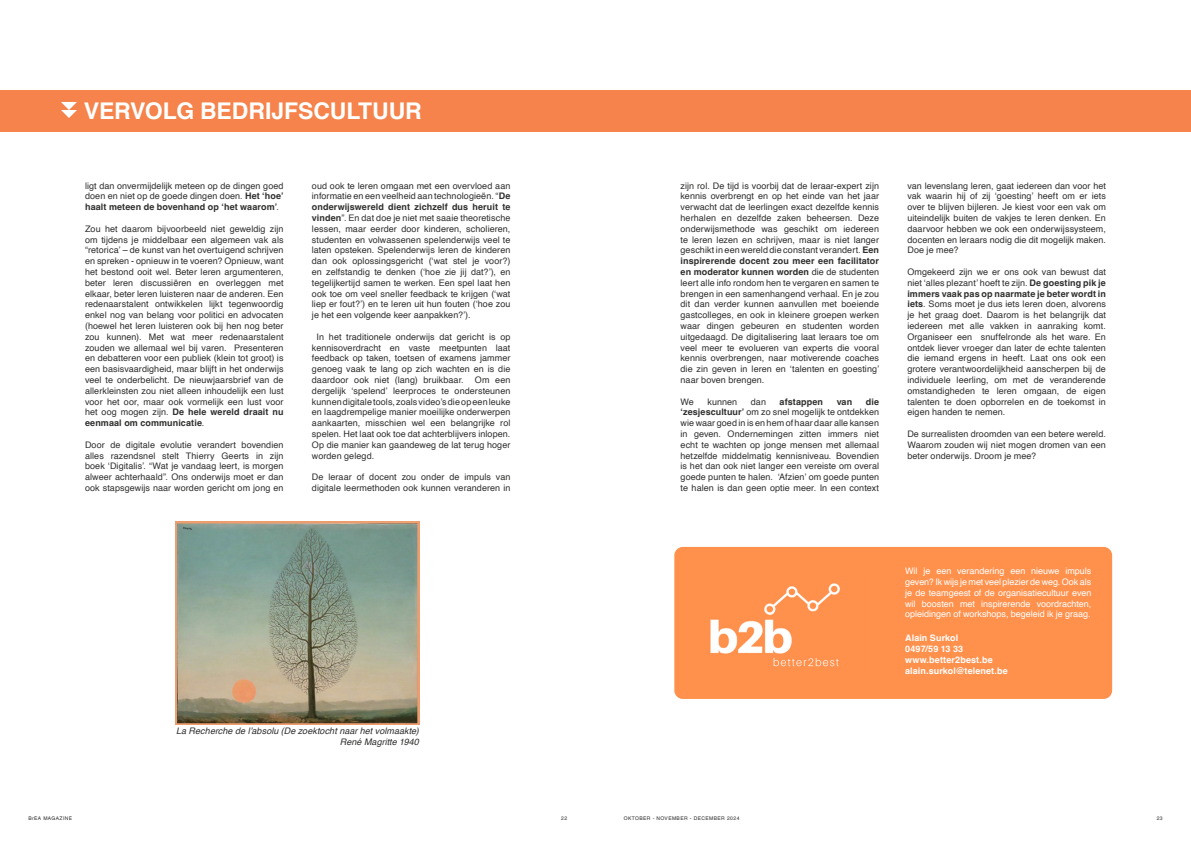
<style>
.page{position:relative;width:1191px;height:842px;background:#fff}
.page>*{position:absolute;margin:0;border:0;box-sizing:border-box;transform-origin:0 0}
.t1{font:700 23px "Helvetica";letter-spacing:-.005em;color:#fff}
.t2{font:9px/10.8px "Helvetica";letter-spacing:.01em;color:#2f2f2e;text-align:justify}
.t3{font:9px/10.8px "Helvetica";color:#fff;text-align:justify}
.t4{font:italic 9px/10.8px "Helvetica";letter-spacing:.005em;color:#2f2f2e;text-align:right}
.t5{font:700 9px/10.8px "Helvetica";letter-spacing:.015em;color:#fff}
.t6{font:700 9px "Helvetica";letter-spacing:.01em;color:#2f2f2e}
.t7{font:5px "Helvetica LT";letter-spacing:.08em;color:#2f2f2e}
.s1{font-weight:700}
</style>
<div class="page">
<div style="left:0;top:90px;width:1191px;height:41px;background:#f5834b"></div>
<svg style="left:61px;top:102px;width:16px;height:16px"></svg>
<img style="left:176px;top:522px;width:244px;height:202px">
<div style="left:674px;top:547px;width:438px;height:152px;background:#ff914d;border-radius:9px"></div>
<img style="left:710px;top:583px;width:130px;height:84px">
<h1 class="t1" style="left:84px;top:97px;width:339px">VERVOLG BEDRIJFSCULTUUR</h1>
<p class="t2" style="left:85px;top:180px;width:200px">ligt dan onvermijdelijk meteen op de dingen goed doen en niet op de goede dingen doen. <span class="s1">Het ‘hoe’ haalt meteen de bovenhand op ‘het waarom’</span>.</p>
<p class="t2" style="left:85px;top:223px;width:200px">Zou het daarom bijvoorbeeld niet geweldig zijn om tijdens je middelbaar een algemeen vak als “retorica’ – de kunst van het overtuigend schrijven en spreken - opnieuw in te voeren? Opnieuw, want het bestond ooit wel. Beter leren argumenteren, beter leren discussiëren en overleggen met elkaar, beter leren luisteren naar de anderen. Een redenaarstalent ontwikkelen lijkt tegenwoordig enkel nog van belang voor politici en advocaten (hoewel het leren luisteren ook bij hen nog beter zou kunnen). Met wat meer redenaarstalent zouden we allemaal wel bij varen. Presenteren en debatteren voor een publiek (klein tot groot) is een basisvaardigheid, maar blijft in het onderwijs veel te onderbelicht. De nieuwjaarsbrief van de allerkleinsten zou niet alleen inhoudelijk een lust voor het oor, maar ook vormelijk een lust voor het oog mogen zijn. <span class="s1">De hele wereld draait nu eenmaal om communicatie</span>.</p>
<p class="t2" style="left:85px;top:439px;width:200px">Door de digitale evolutie verandert bovendien alles razendsnel stelt Thierry Geerts in zijn boek ‘Digitalis’. “Wat je vandaag leert, is morgen alweer achterhaald”. Ons onderwijs moet er dan ook stapsgewijs naar worden gericht om jong en</p>
<p class="t2" style="left:312px;top:180px;width:200px">oud ook te leren omgaan met een overvloed aan informatie en een veelheid aan technologieën. “<span class="s1">De onderwijswereld dient zichzelf dus heruit te vinden</span>”. En dat doe je niet met saaie theoretische lessen, maar eerder door kinderen, scholieren, studenten en volwassenen spelenderwijs veel te laten opsteken. Spelenderwijs leren de kinderen dan ook oplossingsgericht (‘wat stel je voor?) en zelfstandig te denken (‘hoe zie jij dat?’), en tegelijkertijd samen te werken. Een spel laat hen ook toe om veel sneller feedback te krijgen (‘wat liep er fout?’) en te leren uit hun fouten (‘hoe zou je het een volgende keer aanpakken?’).</p>
<p class="t2" style="left:312px;top:331px;width:200px;text-indent:5px">In het traditionele onderwijs dat gericht is op kennisoverdracht en vaste meetpunten laat feedback op taken, toetsen of examens jammer genoeg vaak te lang op zich wachten en is die daardoor ook niet (lang) bruikbaar.</p>
<p class="t2" style="left:312px;top:375px;width:200px;text-indent:163px">Om een dergelijk ‘spelend’ leerproces te ondersteunen kunnen digitale tools, zoals video’s die op een leuke en laagdrempelige manier moeilijke onderwerpen aankaarten, misschien wel een belangrijke rol spelen. Het laat ook toe dat achterblijvers inlopen.<br>Op die manier kan gaandeweg de lat terug hoger worden gelegd.</p>
<p class="t2" style="left:312px;top:472px;width:200px">De leraar of docent zou onder de impuls van digitale leermethoden ook kunnen veranderen in</p>
<p class="t4" style="left:176px;top:725px;width:244px">La Recherche de l’absolu (De zoektocht naar het volmaakte)<br>René Magritte 1940</p>
<p class="t2" style="left:680px;top:180px;width:200px">zijn rol. De tijd is voorbij dat de leraar-expert zijn kennis overbrengt en op het einde van het jaar verwacht dat de leerlingen exact dezelfde kennis herhalen en dezelfde zaken beheersen. Deze onderwijsmethode was geschikt om iedereen te leren lezen en schrijven, maar is niet langer geschikt in een wereld die constant verandert. <span class="s1">Een inspirerende docent zou meer een facilitator en moderator kunnen worden</span> die de studenten leert alle info rondom hen te vergaren en samen te brengen in een samenhangend verhaal. En je zou dit dan verder kunnen aanvullen met boeiende gastcolleges, en ook in kleinere groepen werken waar dingen gebeuren en studenten worden uitgedaagd. De digitalisering laat leraars toe om veel meer te evolueren van experts die vooral kennis overbrengen, naar motiverende coaches die zin geven in leren en ‘talenten en goesting’ naar boven brengen.</p>
<p class="t2" style="left:680px;top:396px;width:15px">We</p>
<p class="t2" style="left:707px;top:396px;width:31px">kunnen</p>
<p class="t2" style="left:751px;top:396px;width:17px">dan</p>
<p class="t6" style="left:779px;top:396px;width:45px">afstappen</p>
<p class="t6" style="left:836px;top:396px;width:17px">van</p>
<p class="t2" style="left:680px;top:396px;width:200px;text-indent:185px"><span class="s1">die ‘zesjescultuur’</span> om zo snel mogelijk te ontdekken wie waar goed in is en hem of haar daar alle kansen in geven. Ondernemingen zitten immers niet echt te wachten op jonge mensen met allemaal hetzelfde middelmatig kennisniveau. Bovendien is het dan ook niet langer een vereiste om overal goede punten te halen. ‘Afzien’ om goede punten te halen is dan geen optie meer. In een context</p>
<p class="t2" style="left:907px;top:180px;width:200px">van levenslang leren, gaat iedereen dan voor het vak waarin hij of zij ‘goesting’ heeft om er iets over te blijven bijleren. Je kiest voor een vak om uiteindelijk buiten de vakjes te leren denken. En daarvoor hebben we ook een onderwijssysteem, docenten en leraars nodig die dit mogelijk maken.<br>Doe je mee?</p>
<p class="t2" style="left:907px;top:267px;width:200px">Omgekeerd zijn we er ons ook van bewust dat niet ‘alles plezant’ hoeft te zijn. <span class="s1">De goesting pik je immers vaak pas op naarmate je beter wordt in iets</span>. Soms moet je dus iets leren doen, alvorens je het graag doet. Daarom is het belangrijk dat iedereen met alle vakken in aanraking komt.<br>Organiseer een snuffelronde als het ware. En ontdek liever vroeger dan later de echte talenten die iemand ergens in heeft. Laat ons ook een grotere verantwoordelijkheid aanscherpen bij de individuele leerling, om met de veranderende omstandigheden te leren omgaan, de eigen talenten te doen opborrelen en de toekomst in eigen handen te nemen.</p>
<p class="t2" style="left:907px;top:429px;width:200px">De surrealisten droomden van een betere wereld.<br>Waarom zouden wij niet mogen dromen van een beter onderwijs. Droom je mee?</p>
<p class="t3" style="left:905px;top:566px;width:188px">Wil je een verandering een nieuwe impuls geven? Ik wijs je met veel plezier de weg. Ook als je de teamgeest of de organisatiecultuur even wil boosten met inspirerende voordrachten, opleidingen of workshops, begeleid ik je graag.</p>
<p class="t5" style="left:905px;top:634px;width:104px">Alain Surkol<br>0497/59 13 33 www.better2best.be alain.surkol@telenet.be</p>
<p class="t7" style="left:28px;top:815px;width:45px">BrEA MAGAZINE</p>
<p class="t7" style="left:561px;top:815px;width:7px">22</p>
<p class="t7" style="left:624px;top:815px;width:117px">OKTOBER - NOVEMBER - DECEMBER 2024</p>
<p class="t7" style="left:1156px;top:815px;width:7px">23</p>
</div>
